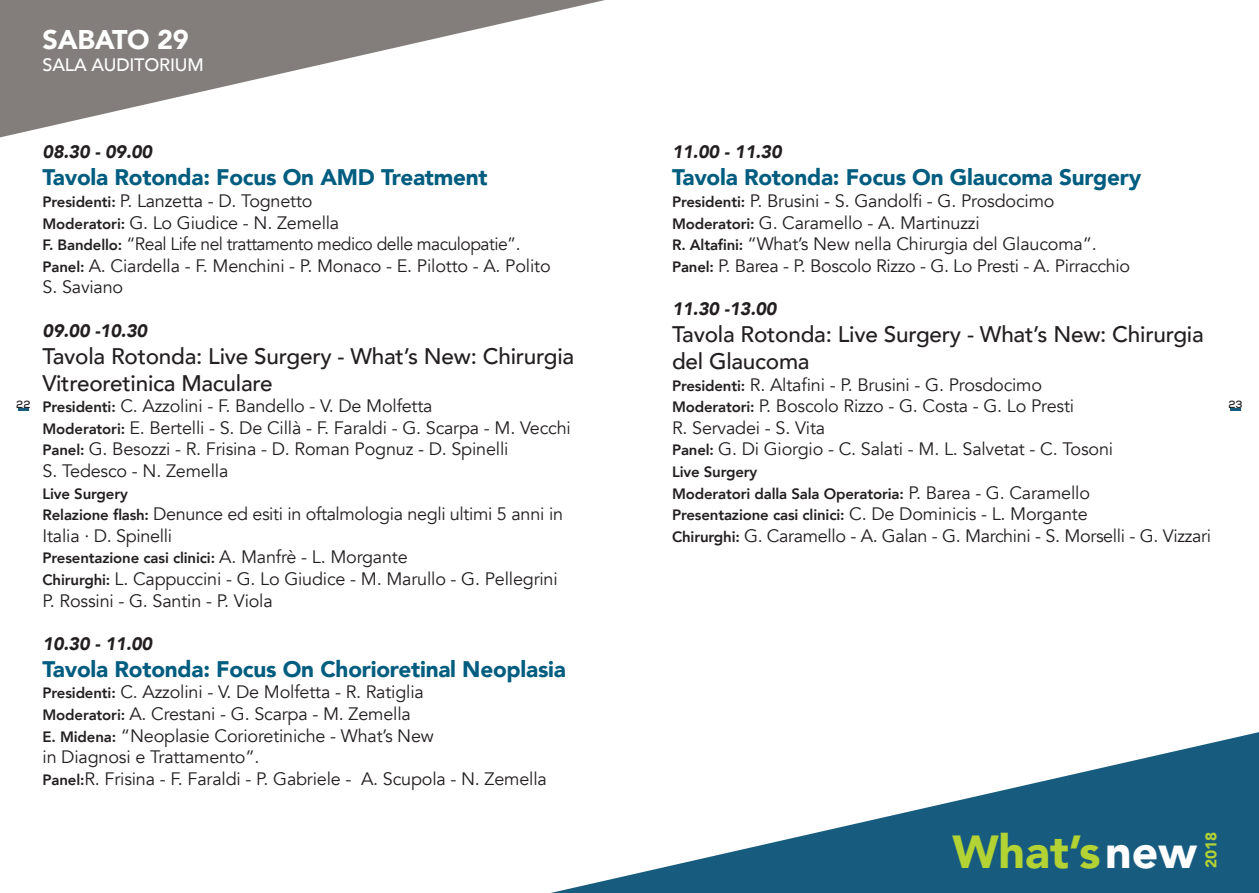
<style>
.page{position:relative;width:1259px;height:893px;background:#fff}
.page>*{position:absolute;margin:0;border:0;box-sizing:border-box;transform-origin:0 0}
.t1{font:900 46.35px "Avenir";color:#b3d234}
.t2{font:900 27px "Avenir";letter-spacing:-.01em;color:#fff}
.t3{font:500 22.5px/27px "Avenir";letter-spacing:-.01em;color:#231f20}
.t4{font:900 22.5px "Avenir";letter-spacing:-.01em;color:#005d80}
.t5{font:18px/21.6px "Avenir";letter-spacing:-.01em;color:#231f20}
.t6{font:18px "Avenir";letter-spacing:-.03em;color:#231f20}
.t7{font:italic 900 18px "Avenir";letter-spacing:-.01em;color:#231f20}
.t8{font:500 18px "Avenir";letter-spacing:-.01em;color:#fff}
.t9{font:900 15.45px "Avenir";color:#b3d234}
.t10{font:800 15px "Avenir";letter-spacing:-.01em;color:#231f20}
.t11{font:700 10.5px "Nexa";color:#231f20}
.s1{font-weight:800;font-size:15px}
.s2{font-weight:400;font-size:18px}
.s3{color:#fff}
</style>
<div class="page">
<svg style="left:551px;top:732px;width:708px;height:161px;fill:#175c7e"></svg>
<svg style="left:1230px;top:409px;width:10px;height:2px"></svg>
<svg style="left:18px;top:409px;width:10px;height:2px"></svg>
<svg style="left:0;top:0;width:605px;height:137px;fill:#837e7c"></svg>
<div style="left:43px;top:140px;width:544px;height:682px;background:#fff"></div>
<p class="t2" style="left:43px;top:17px;width:148px">SABATO 29</p>
<p class="t8" style="left:43px;top:49px;width:163px">SALA AUDITORIUM</p>
<p class="t7" style="left:43px;top:137px;width:111px">08.30 - 09.00</p>
<p class="t4" style="left:43px;top:158px;width:447px">Tavola Rotonda: Focus On AMD Treatment</p>
<p class="t5" style="left:43px;top:190px;width:271px"><span class="s1">Presidenti:</span> P. Lanzetta - D. Tognetto</p>
<p class="t5" style="left:43px;top:212px;width:298px"><span class="s1">Moderatori:</span> G. Lo Giudice - N. Zemella</p>
<p class="t6" style="left:43px;top:233px;width:479px"><span class="s1">F. Bandello:</span> “Real Life nel trattamento medico delle maculopatie”.</p>
<p class="t5" style="left:43px;top:255px;width:509px"><span class="s1">Panel:</span> A. Ciardella - F. Menchini - P. Monaco - E. Pilotto - A. Polito</p>
<p class="t5" style="left:43px;top:277px;width:82px">S. Saviano</p>
<p class="t7" style="left:43px;top:315px;width:106px">09.00 -10.30</p>
<p class="t3" style="left:43px;top:341px;width:533px">Tavola Rotonda: Live Surgery - What’s New: Chirurgia<br>Vitreoretinica Maculare</p>
<p class="t5" style="left:43px;top:395px;width:391px"><span class="s1">Presidenti:</span> C. Azzolini - F. Bandello - V. De Molfetta</p>
<p class="t5" style="left:43px;top:417px;width:530px"><span class="s1">Moderatori:</span> E. Bertelli - S. De Cillà - F. Faraldi - G. Scarpa - M. Vecchi</p>
<p class="t5" style="left:43px;top:439px;width:467px"><span class="s1">Panel:</span> G. Besozzi - R. Frisina - D. Roman Pognuz - D. Spinelli</p>
<p class="t5" style="left:43px;top:460px;width:187px">S. Tedesco - N. Zemella</p>
<p class="t10" style="left:43px;top:482px;width:87px">Live Surgery</p>
<p class="t5" style="left:43px;top:503px;width:522px"><span class="s1">Relazione flash:</span> Denunce ed esiti in oftalmologia negli ultimi 5 anni in<br>Italia · D. Spinelli</p>
<p class="t10" style="left:43px;top:546px;width:367px">Presentazione casi clinici: <span class="s2">A. Manfrè - L. Morgante</span></p>
<p class="t5" style="left:43px;top:568px;width:517px"><span class="s1">Chirurghi:</span> L. Cappuccini - G. Lo Giudice - M. Marullo - G. Pellegrini</p>
<p class="t5" style="left:43px;top:590px;width:232px">P. Rossini - G. Santin - P. Viola</p>
<p class="t7" style="left:43px;top:629px;width:111px">10.30 - 11.00</p>
<p class="t4" style="left:43px;top:650px;width:525px">Tavola Rotonda: Focus On Chorioretinal Neoplasia</p>
<p class="t5" style="left:43px;top:682px;width:383px"><span class="s1">Presidenti:</span> C. Azzolini - V. De Molfetta - R. Ratiglia</p>
<p class="t5" style="left:43px;top:703px;width:370px"><span class="s1">Moderatori:</span> A. Crestani - G. Scarpa - M. Zemella</p>
<p class="t5" style="left:43px;top:725px;width:393px"><span class="s1">E. Midena:</span> “Neoplasie Corioretiniche - What’s New</p>
<p class="t5" style="left:43px;top:746px;width:218px">in Diagnosi e Trattamento”.</p>
<p class="t5" style="left:43px;top:768px;width:506px"><span class="s1">Panel:</span>R. Frisina - F. Faraldi - P. Gabriele - A. Scupola - N. Zemella</p>
<p class="t7" style="left:672px;top:137px;width:111px">11.00 - 11.30</p>
<p class="t4" style="left:672px;top:158px;width:471px">Tavola Rotonda: Focus On Glaucoma Surgery</p>
<p class="t5" style="left:672px;top:190px;width:384px"><span class="s1">Presidenti:</span> P. Brusini - S. Gandolfi - G. Prosdocimo</p>
<p class="t5" style="left:672px;top:212px;width:309px"><span class="s1">Moderatori:</span> G. Caramello - A. Martinuzzi</p>
<p class="t5" style="left:672px;top:233px;width:426px"><span class="s1">R. Altafini:</span> “What’s New nella Chirurgia del Glaucoma”.</p>
<p class="t5" style="left:672px;top:255px;width:459px"><span class="s1">Panel:</span> P. Barea - P. Boscolo Rizzo - G. Lo Presti - A. Pirracchio</p>
<p class="t7" style="left:672px;top:294px;width:106px">11.30 -13.00</p>
<p class="t3" style="left:672px;top:319px;width:533px">Tavola Rotonda: Live Surgery - What’s New: Chirurgia del Glaucoma</p>
<p class="t5" style="left:672px;top:374px;width:372px"><span class="s1">Presidenti:</span> R. Altafini - P. Brusini - G. Prosdocimo</p>
<p class="t5" style="left:672px;top:395px;width:404px"><span class="s1">Moderatori:</span> P. Boscolo Rizzo - G. Costa - G. Lo Presti</p>
<p class="t5" style="left:672px;top:417px;width:155px">R. Servadei - S. Vita</p>
<p class="t5" style="left:672px;top:439px;width:442px"><span class="s1">Panel:</span> G. Di Giorgio - C. Salati - M. L. Salvetat - C. Tosoni</p>
<p class="t10" style="left:672px;top:460px;width:87px">Live Surgery</p>
<p class="t10" style="left:672px;top:482px;width:419px">Moderatori dalla Sala Operatoria: <span class="s2">P. Barea - G. Caramello</span></p>
<p class="t10" style="left:672px;top:503px;width:417px">Presentazione casi clinici: <span class="s2">C. De Dominicis - L. Morgante</span></p>
<p class="t5" style="left:672px;top:525px;width:540px"><span class="s1">Chirurghi:</span> G. Caramello - A. Galan - G. Marchini - S. Morselli - G. Vizzari</p>
<p class="t11" style="left:16px;top:397px;width:16px">22</p>
<p class="t11" style="left:1228px;top:397px;width:16px">23</p>
<h1 class="t1" style="left:952px;top:812px;width:246px">What’s<span class="s3">new</span></h1>
<p class="t9" style="left:1197px;top:868px;width:38px;rotate:-90deg">2018</p>
</div>
